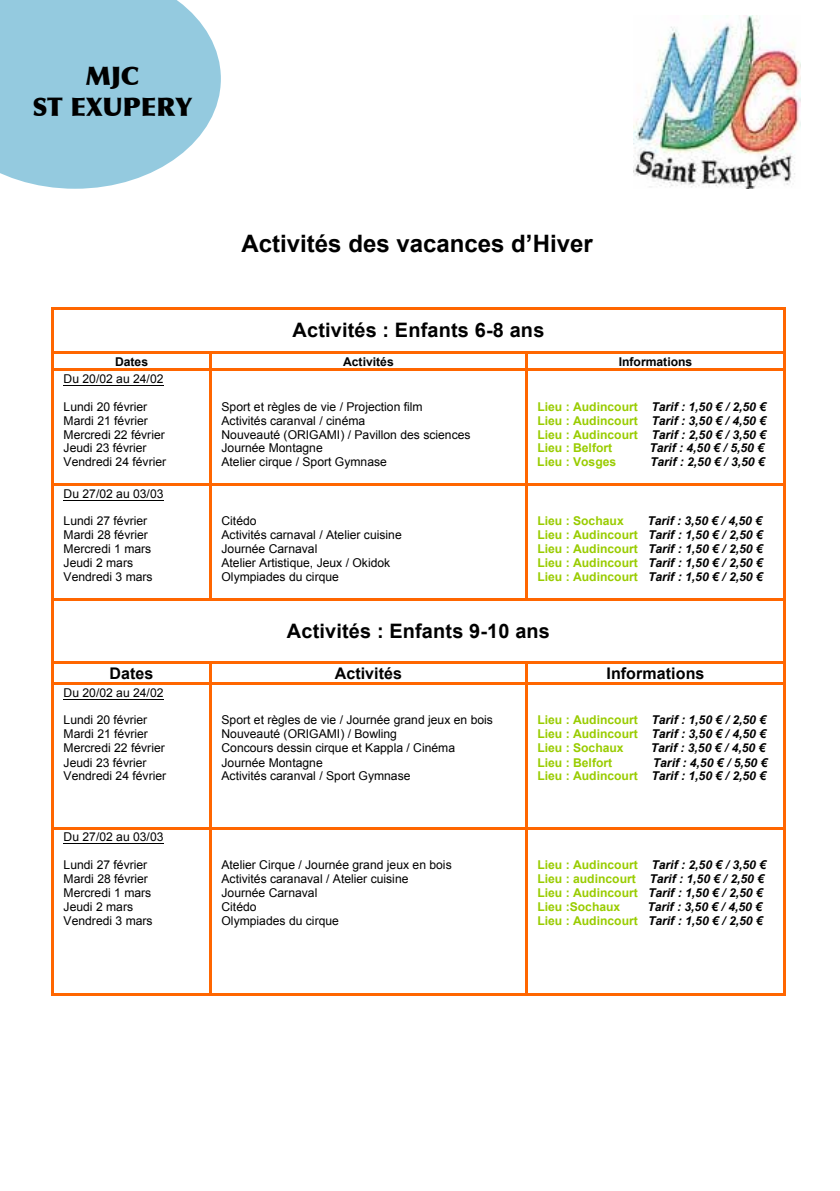
<style>
.page{position:relative;width:840px;height:1191px;background:#fff}
.page>*{position:absolute;margin:0;border:0;box-sizing:border-box;transform-origin:0 0}
.t1{font:900 25.6px/30.6px "Optima";color:#000;text-align:center}
.t2{font:700 24px "Arial";color:#000}
.t3{font:700 19.8px "Arial";letter-spacing:.01em;color:#000}
.t4{font:700 16px "Arial";letter-spacing:.005em;color:#000}
.t5{font:12.2px/14px "Arial";color:#000}
.t6{font:700 12.2px/14px "Arial";color:#9c0;text-align:justify}
.t7{font:italic 700 12.2px/14px "Arial";color:#000;text-align:right}
.t8{font:700 12.2px "Arial";color:#000}
.s1{font-style:italic;color:#000}
.s2{font-style:normal;color:#9c0}
</style>
<div class="page">
<svg style="left:0;top:0;width:221px;height:189px;fill:#94cadf"></svg>
<img style="left:633px;top:15px;width:166px;height:174px">
<hr style="left:54px;top:307px;width:728px;height:3px;background:#f60">
<hr style="left:51px;top:310px;width:3px;height:41px;background:#f60">
<hr style="left:782px;top:310px;width:3px;height:41px;background:#f60">
<hr style="left:54px;top:351px;width:155px;height:3px;background:#f60">
<hr style="left:212px;top:351px;width:313px;height:3px;background:#f60">
<hr style="left:528px;top:351px;width:254px;height:3px;background:#f60">
<hr style="left:51px;top:354px;width:3px;height:14px;background:#f60">
<hr style="left:209px;top:354px;width:3px;height:14px;background:#f60">
<hr style="left:525px;top:354px;width:3px;height:14px;background:#f60">
<hr style="left:782px;top:354px;width:3px;height:14px;background:#f60">
<hr style="left:64px;top:385px;width:100px;height:1px;background:#000">
<hr style="left:54px;top:368px;width:155px;height:3px;background:#f60">
<hr style="left:212px;top:368px;width:313px;height:3px;background:#f60">
<hr style="left:528px;top:368px;width:254px;height:3px;background:#f60">
<hr style="left:51px;top:371px;width:3px;height:112px;background:#f60">
<hr style="left:209px;top:371px;width:3px;height:112px;background:#f60">
<hr style="left:525px;top:371px;width:3px;height:112px;background:#f60">
<hr style="left:782px;top:371px;width:3px;height:112px;background:#f60">
<hr style="left:64px;top:500px;width:100px;height:1px;background:#000">
<hr style="left:54px;top:483px;width:155px;height:3px;background:#f60">
<hr style="left:212px;top:483px;width:313px;height:3px;background:#f60">
<hr style="left:528px;top:483px;width:254px;height:3px;background:#f60">
<hr style="left:51px;top:486px;width:3px;height:112px;background:#f60">
<hr style="left:209px;top:486px;width:3px;height:112px;background:#f60">
<hr style="left:525px;top:486px;width:3px;height:112px;background:#f60">
<hr style="left:782px;top:486px;width:3px;height:112px;background:#f60">
<hr style="left:54px;top:598px;width:155px;height:3px;background:#f60">
<hr style="left:212px;top:598px;width:313px;height:3px;background:#f60">
<hr style="left:528px;top:598px;width:254px;height:3px;background:#f60">
<hr style="left:51px;top:601px;width:3px;height:59px;background:#f60">
<hr style="left:782px;top:601px;width:3px;height:59px;background:#f60">
<hr style="left:54px;top:660px;width:155px;height:3px;background:#f60">
<hr style="left:212px;top:660px;width:313px;height:3px;background:#f60">
<hr style="left:528px;top:660px;width:254px;height:3px;background:#f60">
<hr style="left:51px;top:663px;width:3px;height:19px;background:#f60">
<hr style="left:209px;top:663px;width:3px;height:19px;background:#f60">
<hr style="left:525px;top:663px;width:3px;height:19px;background:#f60">
<hr style="left:782px;top:663px;width:3px;height:19px;background:#f60">
<hr style="left:64px;top:699px;width:100px;height:1px;background:#000">
<hr style="left:54px;top:682px;width:155px;height:3px;background:#f60">
<hr style="left:212px;top:682px;width:313px;height:3px;background:#f60">
<hr style="left:528px;top:682px;width:254px;height:3px;background:#f60">
<hr style="left:51px;top:685px;width:3px;height:142px;background:#f60">
<hr style="left:209px;top:685px;width:3px;height:142px;background:#f60">
<hr style="left:525px;top:685px;width:3px;height:142px;background:#f60">
<hr style="left:782px;top:685px;width:3px;height:142px;background:#f60">
<hr style="left:64px;top:843px;width:100px;height:1px;background:#000">
<hr style="left:54px;top:827px;width:155px;height:3px;background:#f60">
<hr style="left:212px;top:827px;width:313px;height:3px;background:#f60">
<hr style="left:528px;top:827px;width:254px;height:3px;background:#f60">
<hr style="left:51px;top:830px;width:3px;height:163px;background:#f60">
<hr style="left:54px;top:993px;width:155px;height:3px;background:#f60">
<hr style="left:209px;top:830px;width:3px;height:163px;background:#f60">
<hr style="left:212px;top:993px;width:313px;height:3px;background:#f60">
<hr style="left:525px;top:830px;width:3px;height:163px;background:#f60">
<hr style="left:528px;top:993px;width:254px;height:3px;background:#f60">
<hr style="left:782px;top:830px;width:3px;height:163px;background:#f60">
<h1 class="t1" style="left:32px;top:61px;width:161px">MJC<br>ST EXUPERY</h1>
<h2 class="t2" style="left:241px;top:230px;width:352px">Activités des vacances d’Hiver</h2>
<h3 class="t3" style="left:292px;top:319px;width:253px">Activités : Enfants 6-8 ans</h3>
<p class="t8" style="left:115px;top:355px;width:35px">Dates</p>
<p class="t8" style="left:343px;top:355px;width:52px">Activités</p>
<p class="t8" style="left:618px;top:355px;width:75px">Informations</p>
<p class="t5" style="left:64px;top:372px;width:101px">Du 20/02 au 24/02</p>
<p class="t5" style="left:64px;top:399px;width:104px">Lundi 20 février<br>Mardi 21 février<br>Mercredi 22 février<br>Jeudi 23 février<br>Vendredi 24 février</p>
<p class="t5" style="left:221px;top:399px;width:250px">Sport et règles de vie / Projection film<br>Activités caranval / cinéma<br>Nouveauté (ORIGAMI) / Pavillon des sciences<br>Journée Montagne<br>Atelier cirque / Sport Gymnase</p>
<p class="t6" style="left:537px;top:399px;width:230px">Lieu : Audincourt <span class="s1">Tarif : 1,50 € / 2,50 € </span>Lieu : Audincourt <span class="s1">Tarif : 3,50 € / 4,50 € </span>Lieu : Audincourt <span class="s1">Tarif : 2,50 € / 3,50 € </span>Lieu : Belfort</p>
<p class="t7" style="left:649px;top:441px;width:116px">Tarif : 4,50 € / 5,50 €</p>
<p class="t6" style="left:537px;top:455px;width:80px">Lieu : Vosges</p>
<p class="t7" style="left:649px;top:455px;width:116px">Tarif : 2,50 € / 3,50 €</p>
<p class="t5" style="left:64px;top:486px;width:101px">Du 27/02 au 03/03</p>
<p class="t5" style="left:64px;top:514px;width:91px">Lundi 27 février<br>Mardi 28 février<br>Mercredi 1 mars<br>Jeudi 2 mars<br>Vendredi 3 mars</p>
<p class="t5" style="left:221px;top:514px;width:182px">Citédo<br>Activités carnaval / Atelier cuisine<br>Journée Carnaval<br>Atelier Artistique, Jeux / Okidok<br>Olympiades du cirque</p>
<p class="t6" style="left:537px;top:514px;width:88px">Lieu : Sochaux</p>
<p class="t7" style="left:537px;top:514px;width:227px;text-align:justify;text-indent:110px">Tarif : 3,50 € / 4,50 € <span class="s2">Lieu : Audincourt</span> Tarif : 1,50 € / 2,50 € <span class="s2">Lieu : Audincourt</span> Tarif : 1,50 € / 2,50 € <span class="s2">Lieu : Audincourt</span> Tarif : 1,50 € / 2,50 € <span class="s2">Lieu : Audincourt</span> Tarif : 1,50 € / 2,50 €</p>
<h3 class="t3" style="left:287px;top:620px;width:264px">Activités : Enfants 9-10 ans</h3>
<h3 class="t4" style="left:109px;top:664px;width:45px">Dates</h3>
<h3 class="t4" style="left:334px;top:664px;width:69px">Activités</h3>
<h3 class="t4" style="left:606px;top:664px;width:99px">Informations</h3>
<p class="t5" style="left:64px;top:685px;width:101px">Du 20/02 au 24/02</p>
<p class="t5" style="left:64px;top:713px;width:104px">Lundi 20 février<br>Mardi 21 février<br>Mercredi 22 février<br>Jeudi 23 février<br>Vendredi 24 février</p>
<p class="t5" style="left:221px;top:713px;width:273px">Sport et règles de vie / Journée grand jeux en bois Nouveauté (ORIGAMI) / Bowling<br>Concours dessin cirque et Kappla / Cinéma Journée Montagne<br>Activités caranval / Sport Gymnase</p>
<p class="t6" style="left:537px;top:713px;width:230px">Lieu : Audincourt <span class="s1">Tarif : 1,50 € / 2,50 € </span>Lieu : Audincourt <span class="s1">Tarif : 3,50 € / 4,50 € </span>Lieu : Sochaux</p>
<p class="t7" style="left:650px;top:741px;width:116px">Tarif : 3,50 € / 4,50 €</p>
<p class="t7" style="left:537px;top:755px;width:231px">Tarif : 4,50 € / 5,50 €<br><span class="s2">Lieu : Audincourt</span> Tarif : 1,50 € / 2,50 €</p>
<p class="t6" style="left:537px;top:755px;width:76px">Lieu : Belfort</p>
<p class="t5" style="left:64px;top:830px;width:101px">Du 27/02 au 03/03</p>
<p class="t5" style="left:64px;top:857px;width:91px">Lundi 27 février<br>Mardi 28 février<br>Mercredi 1 mars<br>Jeudi 2 mars<br>Vendredi 3 mars</p>
<p class="t5" style="left:221px;top:857px;width:231px">Atelier Cirque / Journée grand jeux en bois<br>Activités caranaval / Atelier cuisine<br>Journée Carnaval<br>Citédo<br>Olympiades du cirque</p>
<p class="t6" style="left:537px;top:857px;width:230px;text-align:left">Lieu : Audincourt <span class="s1">Tarif : 2,50 € / 3,50 €<br></span>Lieu : audincourt <span class="s1">Tarif : 1,50 € / 2,50 €<br></span>Lieu : Audincourt <span class="s1">Tarif : 1,50 € / 2,50 €<br></span>Lieu :Sochaux</p>
<p class="t7" style="left:537px;top:900px;width:227px">Tarif : 3,50 € / 4,50 €<br><span class="s2">Lieu : Audincourt</span> Tarif : 1,50 € / 2,50 €</p>
</div>
